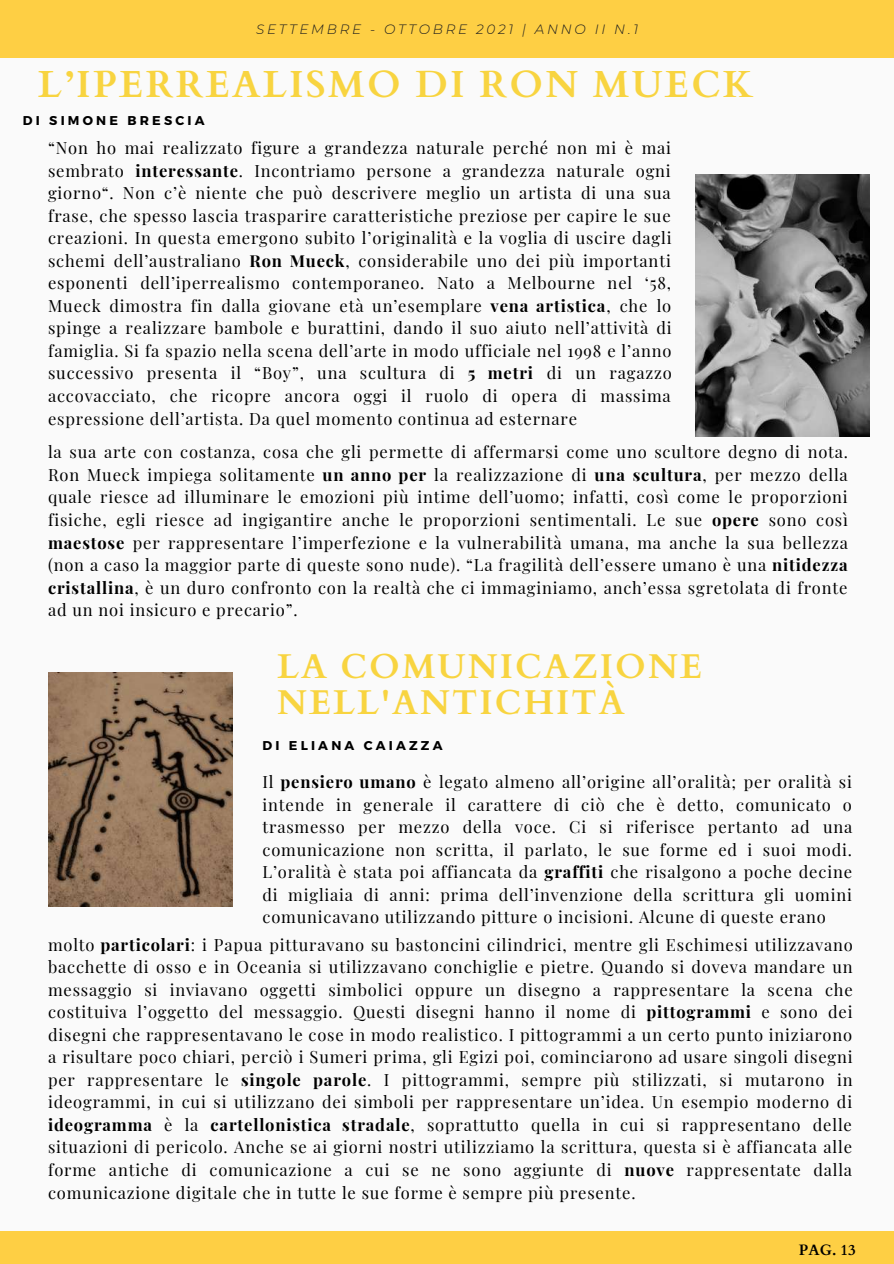
<style>
.page{position:relative;width:894px;height:1264px;background:#fff}
.page>*{position:absolute;margin:0;border:0;box-sizing:border-box;transform-origin:0 0}
.t1{font:700 37.8px "Cardo";letter-spacing:.06em;color:#f8d440}
.t2{font:700 34.5px/36px "Cardo";letter-spacing:.06em;color:#f8d440}
.t3{font:16.5px/22.5px "Playfair Display";letter-spacing:.05em;color:#000;text-align:justify}
.t4{font:700 15px "Cardo";color:#000}
.t5{font:italic 300 13.5px "Montserrat";letter-spacing:.2em;color:#1e1e1e}
.t6{font:700 12.75px "Montserrat";letter-spacing:.25em;color:#000}
.s1{font-weight:700}
</style>
<div class="page">
<div style="left:0;top:0;width:893px;height:1263px;background:#fafafa"></div>
<div style="left:0;top:1231px;width:893px;height:32px;background:#fecf44"></div>
<img style="left:48px;top:672px;width:185px;height:234px">
<div style="left:0;top:0;width:893px;height:57px;background:#fecf44"></div>
<img style="left:695px;top:175px;width:174px;height:261px">
<p class="t5" style="left:256px;top:21px;width:383px">SETTEMBRE - OTTOBRE 2021 | ANNO II N.1</p>
<h1 class="t1" style="left:38px;top:60px;width:717px">L’IPERREALISMO DI RON MUECK</h1>
<p class="t6" style="left:23px;top:112px;width:183px">DI SIMONE BRESCIA</p>
<p class="t3" style="left:48px;top:136px;width:625px">“Non ho mai realizzato figure a grandezza naturale perché non mi è mai sembrato <span class="s1">interessante</span>. Incontriamo persone a grandezza naturale ogni giorno“. Non c’è niente che può descrivere meglio un artista di una sua frase, che spesso lascia trasparire caratteristiche preziose per capire le sue creazioni. In questa emergono subito l’originalità e la voglia di uscire dagli schemi dell’australiano <span class="s1">Ron Mueck</span>, considerabile uno dei più importanti esponenti dell’iperrealismo contemporaneo. Nato a Melbourne nel ‘58, Mueck dimostra fin dalla giovane età un’esemplare <span class="s1">vena artistica</span>, che lo spinge a realizzare bambole e burattini, dando il suo aiuto nell’attività di famiglia. Si fa spazio nella scena dell’arte in modo ufficiale nel 1998 e l’anno successivo presenta il “Boy”, una scultura di <span class="s1">5 metri</span> di un ragazzo accovacciato, che ricopre ancora oggi il ruolo di opera di massima espressione dell’artista. Da quel momento continua ad esternare</p>
<p class="t3" style="left:48px;top:440px;width:801px">la sua arte con costanza, cosa che gli permette di affermarsi come uno scultore degno di nota.<br>Ron Mueck impiega solitamente <span class="s1">un anno per</span> la realizzazione di <span class="s1">una scultura</span>, per mezzo della quale riesce ad illuminare le emozioni più intime dell’uomo; infatti, così come le proporzioni fisiche, egli riesce ad ingigantire anche le proporzioni sentimentali. Le sue <span class="s1">opere</span> sono così <span class="s1">maestose</span> per rappresentare l’imperfezione e la vulnerabilità umana, ma anche la sua bellezza (non a caso la maggior parte di queste sono nude). “La fragilità dell’essere umano è una <span class="s1">nitidezza cristallina</span>, è un duro confronto con la realtà che ci immaginiamo, anch’essa sgretolata di fronte ad un noi insicuro e precario”.</p>
<h2 class="t2" style="left:277px;top:649px;width:426px">LA COMUNICAZIONE<br>NELL'ANTICHITÀ</h2>
<p class="t6" style="left:262px;top:737px;width:181px">DI ELIANA CAIAZZA</p>
<p class="t3" style="left:262px;top:769px;width:591px">Il <span class="s1">pensiero umano</span> è legato almeno all’origine all’oralità; per oralità si intende in generale il carattere di ciò che è detto, comunicato o trasmesso per mezzo della voce. Ci si riferisce pertanto ad una comunicazione non scritta, il parlato, le sue forme ed i suoi modi.<br>L’oralità è stata poi affiancata da <span class="s1">graffiti</span> che risalgono a poche decine di migliaia di anni: prima dell’invenzione della scrittura gli uomini comunicavano utilizzando pitture o incisioni. Alcune di queste erano</p>
<p class="t3" style="left:48px;top:932px;width:806px">molto <span class="s1">particolari</span>: i Papua pitturavano su bastoncini cilindrici, mentre gli Eschimesi utilizzavano bacchette di osso e in Oceania si utilizzavano conchiglie e pietre. Quando si doveva mandare un messaggio si inviavano oggetti simbolici oppure un disegno a rappresentare la scena che costituiva l’oggetto del messaggio. Questi disegni hanno il nome di <span class="s1">pittogrammi</span> e sono dei disegni che rappresentavano le cose in modo realistico. I pittogrammi a un certo punto iniziarono a risultare poco chiari, perciò i Sumeri prima, gli Egizi poi, cominciarono ad usare singoli disegni per rappresentare le <span class="s1">singole parole</span>. I pittogrammi, sempre più stilizzati, si mutarono in ideogrammi, in cui si utilizzano dei simboli per rappresentare un’idea. Un esempio moderno di <span class="s1">ideogramma</span> è la <span class="s1">cartellonistica stradale</span>, soprattutto quella in cui si rappresentano delle situazioni di pericolo. Anche se ai giorni nostri utilizziamo la scrittura, questa si è affiancata alle forme antiche di comunicazione a cui se ne sono aggiunte di <span class="s1">nuove</span> rappresentate dalla comunicazione digitale che in tutte le sue forme è sempre più presente.</p>
<p class="t4" style="left:798px;top:1239px;width:58px">PAG. 13</p>
</div>
